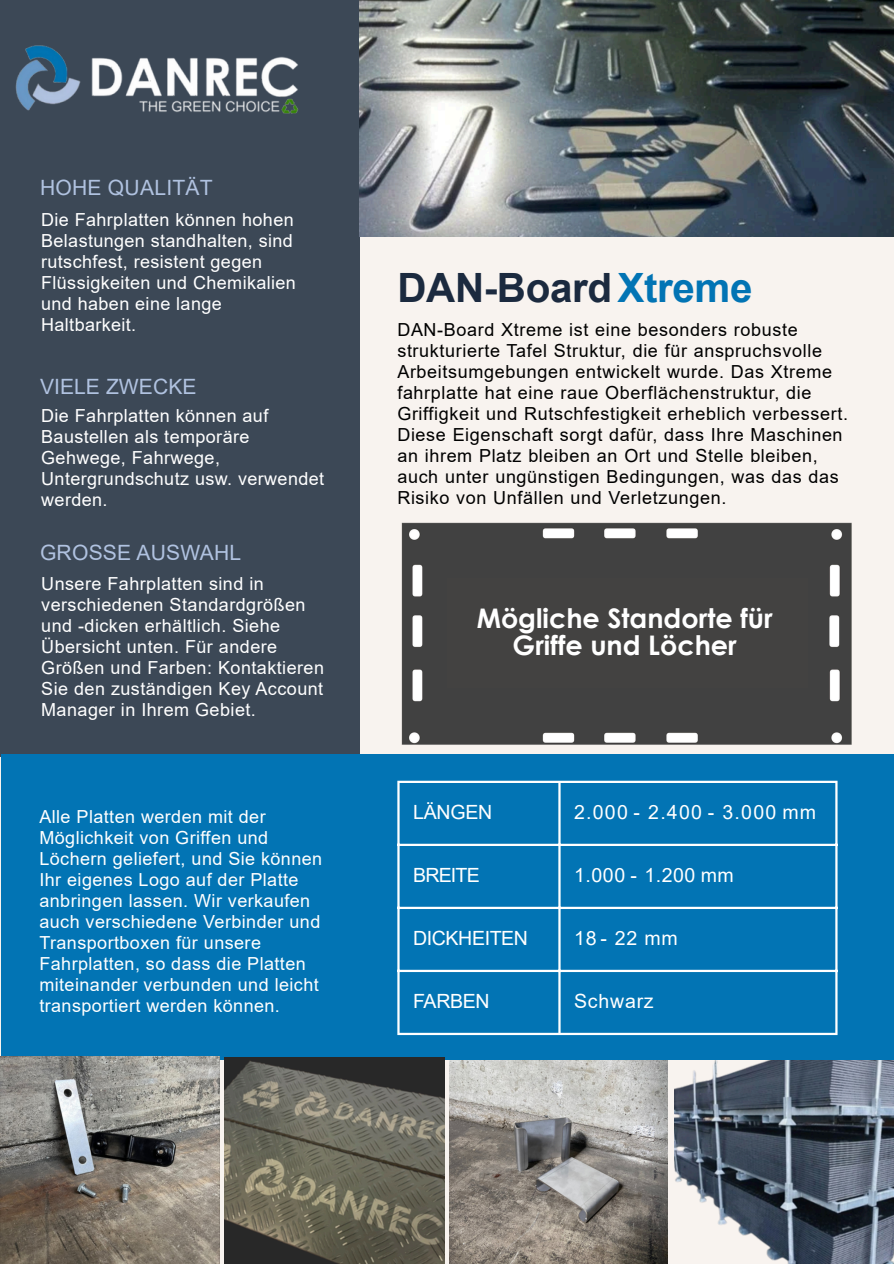
<style>
.page{position:relative;width:894px;height:1264px;background:#fff}
.page>*{position:absolute;margin:0;border:0;box-sizing:border-box;transform-origin:0 0}
.t1{font:700 40.35px "Arial";letter-spacing:-.01em;color:#1b2a3f}
.t2{font:700 27px/27px "Century Gothic";color:#fff;text-align:center}
.t3{font:21.15px "Arial";letter-spacing:.01em;color:#b0c2e0}
.t4{font:19.65px "Arial";letter-spacing:-.015em;color:#fff}
.t5{font:19.65px "Arial";letter-spacing:.06em;color:#fff}
.t6{font:19.65px "Arial";letter-spacing:.04em;color:#fff}
.t7{font:18px/21px "Arial";letter-spacing:.025em;color:#fff}
.t8{font:18px/21px "Arial";letter-spacing:.035em;color:#000}
.s1{color:#0274b4}
</style>
<div class="page">
<div style="left:0;top:0;width:893px;height:1263px;background:#f8f3ef"></div>
<img style="left:449px;top:1060px;width:218px;height:203px">
<img style="left:675px;top:1060px;width:218px;height:203px">
<div style="left:0;top:0;width:359px;height:756px;background:#3c4856"></div>
<div style="left:1px;top:754px;width:892px;height:306px;background:#0274b4"></div>
<img style="left:225px;top:1057px;width:219px;height:206px">
<img style="left:1px;top:1056px;width:218px;height:207px">
<img style="left:15px;top:45px;width:283px;height:69px">
<hr style="left:397px;top:783px;width:2px;height:249px;background:#fff">
<hr style="left:558px;top:783px;width:2px;height:249px;background:#fff">
<hr style="left:835px;top:783px;width:2px;height:249px;background:#fff">
<hr style="left:397px;top:780px;width:440px;height:3px;background:#fff">
<hr style="left:397px;top:843px;width:440px;height:3px;background:#fff">
<hr style="left:397px;top:906px;width:440px;height:3px;background:#fff">
<hr style="left:397px;top:969px;width:440px;height:3px;background:#fff">
<hr style="left:397px;top:1032px;width:440px;height:3px;background:#fff">
<img style="left:359px;top:518px;width:493px;height:236px">
<img style="left:359px;top:0;width:534px;height:236px">
<div style="left:447px;top:577px;width:361px;height:110px;background:#434241"></div>
<p class="t3" style="left:40px;top:179px;width:174px">HOHE QUALITÄT</p>
<p class="t7" style="left:41px;top:210px;width:256px">Die Fahrplatten können hohen<br>Belastungen standhalten, sind rutschfest, resistent gegen<br>Flüssigkeiten und Chemikalien und haben eine lange<br>Haltbarkeit.</p>
<p class="t3" style="left:40px;top:378px;width:158px">VIELE ZWECKE</p>
<p class="t7" style="left:41px;top:406px;width:284px">Die Fahrplatten können auf<br>Baustellen als temporäre<br>Gehwege, Fahrwege,<br>Untergrundschutz usw. verwendet werden.</p>
<p class="t3" style="left:40px;top:545px;width:203px">GROSSE AUSWAHL</p>
<p class="t7" style="left:41px;top:574px;width:284px">Unsere Fahrplatten sind in verschiedenen Standardgrößen und -dicken erhältlich. Siehe<br>Übersicht unten. Für andere<br>Größen und Farben: Kontaktieren<br>Sie den zuständigen Key Account<br>Manager in Ihrem Gebiet.</p>
<p class="t7" style="left:39px;top:807px;width:284px">Alle Platten werden mit der<br>Möglichkeit von Griffen und<br>Löchern geliefert, und Sie können<br>Ihr eigenes Logo auf der Platte anbringen lassen. Wir verkaufen auch verschiedene Verbinder und<br>Transportboxen für unsere<br>Fahrplatten, so dass die Platten miteinander verbunden und leicht transportiert werden können.</p>
<h1 class="t1" style="left:397px;top:272px;width:357px">DAN-Board<span class="s1">Xtreme</span></h1>
<p class="t8" style="left:397px;top:320px;width:452px">DAN-Board Xtreme ist eine besonders robuste strukturierte Tafel Struktur, die für anspruchsvolle Arbeitsumgebungen entwickelt wurde. Das Xtreme fahrplatte hat eine raue Oberflächenstruktur, die Griffigkeit und Rutschfestigkeit erheblich verbessert.<br>Diese Eigenschaft sorgt dafür, dass Ihre Maschinen an ihrem Platz bleiben an Ort und Stelle bleiben, auch unter ungünstigen Bedingungen, was das das Risiko von Unfällen und Verletzungen.</p>
<h2 class="t2" style="left:476px;top:607px;width:297px">Mögliche Standorte für<br>Griffe und Löcher</h2>
<p class="t4" style="left:413px;top:804px;width:81px">LÄNGEN</p>
<p class="t5" style="left:574px;top:804px;width:244px">2.000 - 2.400 - 3.000 mm</p>
<p class="t4" style="left:413px;top:867px;width:68px">BREITE</p>
<p class="t4" style="left:574px;top:867px;width:161px">1.000 - 1.200 mm</p>
<p class="t4" style="left:413px;top:930px;width:116px">DICKHEITEN</p>
<p class="t4" style="left:574px;top:930px;width:105px">18- 22 mm</p>
<p class="t4" style="left:413px;top:993px;width:78px">FARBEN</p>
<p class="t6" style="left:574px;top:993px;width:81px">Schwarz</p>
</div>
